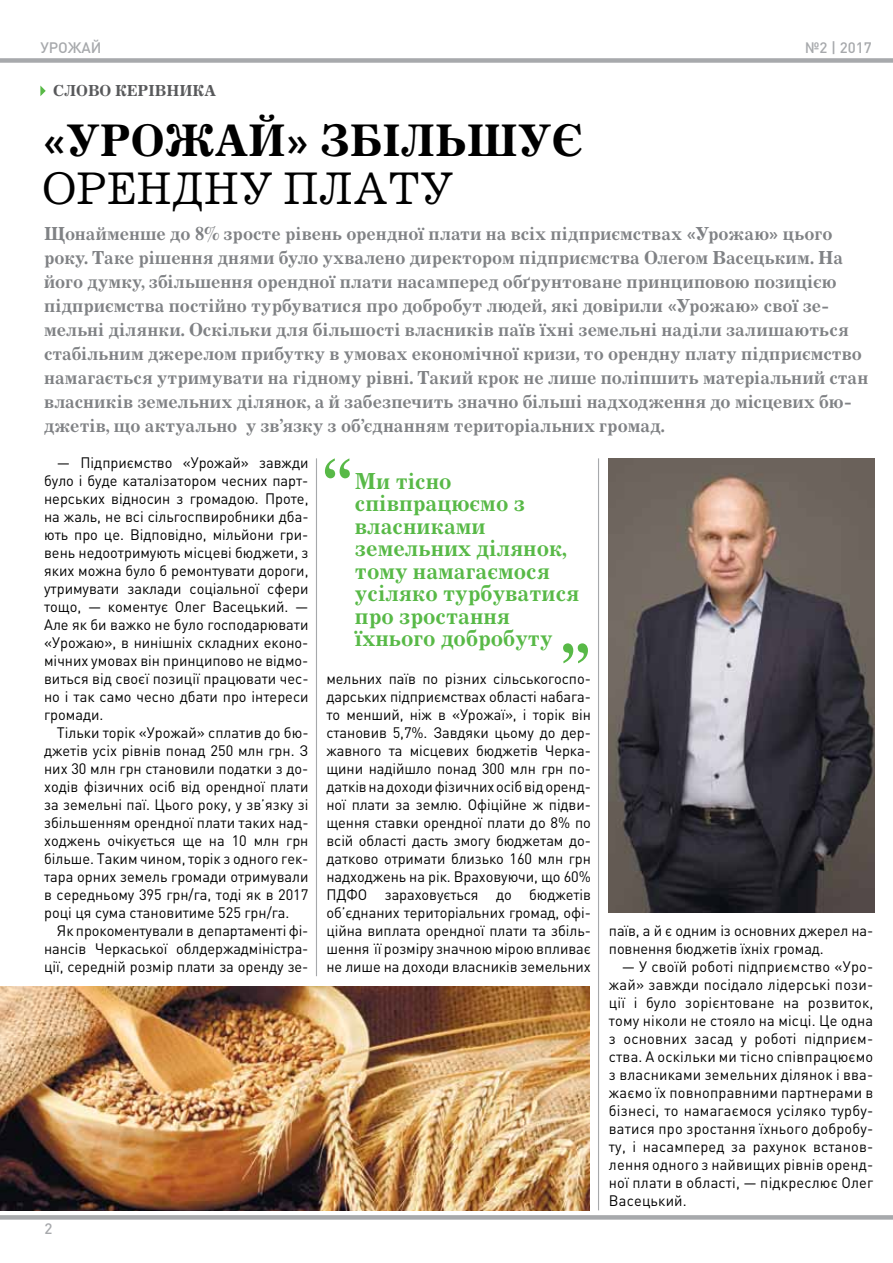
<style>
.page{position:relative;width:893px;height:1263px;background:#fff}
.page>*{position:absolute;margin:0;border:0;box-sizing:border-box;transform-origin:0 0}
.t1{font:700 47.25px "Journal C";color:#000;scale:.95 1}
.t2{font:47.25px "Journal C";color:#000;scale:.95 1}
.t3{font:700 24px/22.5px "Journal C";color:#58b947;scale:.95 1}
.t4{font:700 19.5px/24px "Journal C";color:#808285;scale:.95 1}
.t5{font:700 16.5px "Journal C";color:#58595b;scale:.95 1}
.t6{font:15px/18px "DIN Pro";letter-spacing:-.005em;color:#000;text-align:justify}
.t7{font:500 15px "DIN Pro";color:#a7a9ac}
</style>
<div class="page">
<div style="left:0;top:58px;width:893px;height:5px;background:#a7a9ac"></div>
<div style="left:0;top:1215px;width:893px;height:5px;background:#a7a9ac"></div>
<svg style="left:40px;top:86px;width:6px;height:10px"></svg>
<svg style="left:325px;top:458px;width:25px;height:20px"></svg>
<svg style="left:563px;top:643px;width:25px;height:20px"></svg>
<img style="left:609px;top:458px;width:266px;height:455px">
<img style="left:0;top:986px;width:589px;height:225px">
<hr style="left:316px;top:458px;width:1px;height:518px;background:#a7a9ac">
<hr style="left:598px;top:458px;width:1px;height:752px;background:#a7a9ac">
<p class="t7" style="left:40px;top:37px;width:63px">урожай</p>
<p class="t7" style="left:805px;top:37px;width:68px">№2 | 2017</p>
<p class="t5" style="left:53px;top:81px;width:173px">Слово керівника</p>
<h1 class="t1" style="left:43px;top:113px;width:571px">«Урожай» збільшує</h1>
<h1 class="t2" style="left:43px;top:163px;width:434px">орендну плату</h1>
<p class="t4" style="left:44px;top:222px;width:869px">Щонайменше до 8% зросте рівень орендної плати на всіх підприємствах «Урожаю» цього року. Таке рішення днями було ухвалено директором підприємства Олегом Васецьким. На його думку, збільшення орендної плати насамперед обґрунтоване принциповою позицією підприємства постійно турбуватися про добробут людей, які довірили «Урожаю» свої зе&shy;мельні ділянки. Оскільки для більшості власників паїв їхні земельні наділи залишаються стабільним джерелом прибутку в умовах економічної кризи, то орендну плату підприємство намагається утримувати на гідному рівні. Такий крок не лише поліпшить матеріальний стан власників земельних ділянок, а й забезпечить значно більші надходження до місцевих бю&shy;джетів, що актуально у зв’язку з об’єднанням територіальних громад.</p>
<p class="t6" style="left:44px;top:453px;width:266px;text-indent:13px">— Підприємство «Урожай» завжди було і буде каталізатором чесних парт&shy;нерських відносин з громадою. Проте, на жаль, не всі сільгоспвиробники дба&shy;ють про це. Відповідно, мільйони гри&shy;вень недоотримують місцеві бюджети, з яких можна було б ремонтувати дороги, утримувати заклади соціальної сфери тощо, — коментує Олег Васецький. — Але як би важко не було господарювати «Урожаю», в нинішніх складних еконо&shy;мічних умовах він принципово не відмо&shy;виться від своєї позиції працювати чес&shy;но і так само чесно дбати про інтереси громади.</p>
<p class="t6" style="left:44px;top:723px;width:266px;text-indent:13px">Тільки торік «Урожай» сплатив до бю&shy;джетів усіх рівнів понад 250 млн грн. З них 30 млн грн становили податки з до&shy;ходів фізичних осіб від орендної плати за земельні паї. Цього року, у зв’язку зі збільшенням орендної плати таких над&shy;ходжень очікується ще на 10 млн грн більше. Таким чином, торік з одного гек&shy;тара орних земель громади отримували в середньому 395 грн/га, тоді як в 2017 році ця сума становитиме 525 грн/га.</p>
<p class="t6" style="left:44px;top:921px;width:266px;text-indent:13px">Як прокоментували в департаменті фі&shy;нансів Черкаської облдержадміністра&shy;ції, середній розмір плати за оренду зе-</p>
<h2 class="t3" style="left:355px;top:470px;width:238px">Ми тісно співпрацюємо з власниками земельних ділянок, тому намагаємося усіляко турбуватися про зростання їхнього добробуту</h2>
<p class="t6" style="left:326px;top:669px;width:266px">мельних паїв по різних сільськогоспо&shy;дарських підприємствах області набага&shy;то менший, ніж в «Урожаї», і торік він становив 5,7%. Завдяки цьому до дер&shy;жавного та місцевих бюджетів Черка&shy;щини надійшло понад 300 млн грн по&shy;датків на доходи фізичних осіб від оренд&shy;ної плати за землю. Офіційне ж підви&shy;щення ставки орендної плати до 8% по всій області дасть змогу бюджетам до&shy;датково отримати близько 160 млн грн надходжень на рік. Враховуючи, що 60% ПДФО зараховується до бюджетів об’єднаних територіальних громад, офі&shy;ційна виплата орендної плати та збіль&shy;шення її розміру значною мірою впливає не лише на доходи власників земельних</p>
<p class="t6" style="left:609px;top:921px;width:266px">паїв, а й є одним із основних джерел на&shy;повнення бюджетів їхніх громад.</p>
<p class="t6" style="left:609px;top:957px;width:266px;text-indent:13px">— У своїй роботі підприємство «Уро&shy;жай» завжди посідало лідерські пози&shy;ції і було зорієнтоване на розвиток, тому ніколи не стояло на місці. Це одна з основних засад у роботі підприєм&shy;ства. А оскільки ми тісно співпрацюємо з власниками земельних ділянок і вва&shy;жаємо їх повноправними партнерами в бізнесі, то намагаємося усіляко турбу&shy;ватися про зростання їхнього добробу&shy;ту, і насамперед за рахунок встанов&shy;лення одного з найвищих рівнів оренд&shy;ної плати в області, — підкреслює Олег Васецький.</p>
<p class="t7" style="left:45px;top:1218px;width:9px">2</p>
</div>
